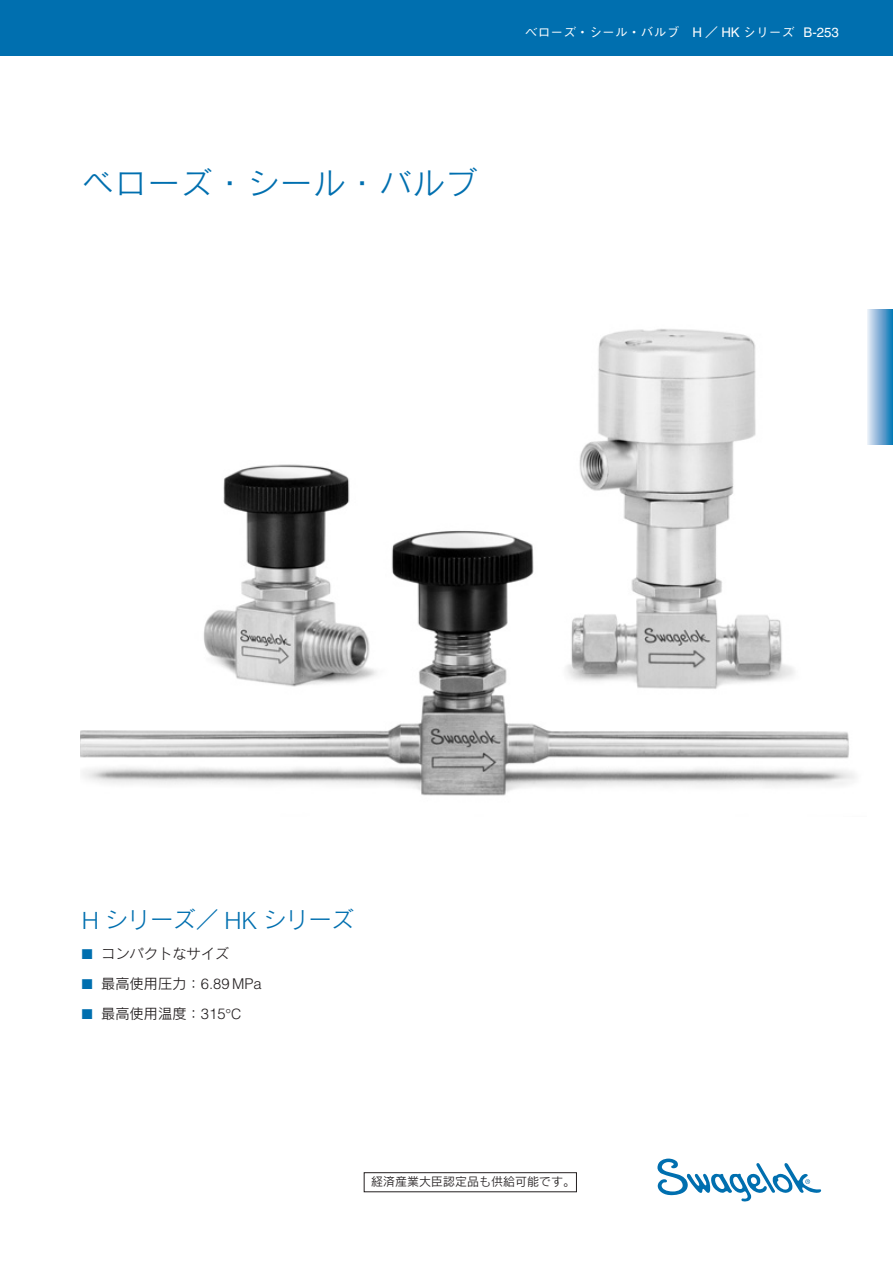
<style>
.page{position:relative;width:893px;height:1263px;background:#fff}
.page>*{position:absolute;margin:0;border:0;box-sizing:border-box;transform-origin:0 0}
.t1{font:31.5px "Rodin CID M";letter-spacing:.05em;color:#006faf}
.t2{font:22.8px "Rodin CID M";color:#006faf}
.t3{font:14.25px "Rodin CID M";color:#231f20}
.t4{font:500 12.6px "Gothic BBB";letter-spacing:.02em;color:#fff}
.t5{font:12px "Rodin CID M";color:#231f20}
.s1{font-size:12.9px}
.s2{font-family:"Helvetica";font-weight:400;font-size:13.35px}
.s3{font-family:"Helvetica";font-weight:300;font-size:23.7px}
.s4{color:#006faf}
.s5{font-family:"Helvetica";font-weight:300;font-size:14.85px}
.s6{font-family:"Helvetica";font-weight:300}
</style>
<div class="page">
<svg style="left:657px;top:1158px;width:164px;height:43px"></svg>
<div style="left:0;top:0;width:893px;height:55px;background:#006faf"></div>
<div style="left:865px;top:309px;width:28px;height:135px;background:linear-gradient(to right,#fff5fc,#1178b7)"></div>
<img style="left:81px;top:309px;width:785px;height:487px">
<div style="left:364px;top:1172px;width:213px;height:20px;border:1px solid #231f20"></div>
<p class="t4" style="left:525px;top:25px;width:316px">ベローズ<span class="s1">・</span>シール<span class="s1">・</span>バルブ <span class="s2">H</span> <span class="s1">／</span> <span class="s2">HK</span> シリーズ <span class="s2">B-253</span></p>
<h1 class="t1" style="left:82px;top:163px;width:397px">ベローズ・シール・バルブ</h1>
<h2 class="t2" style="left:82px;top:905px;width:274px"><span class="s3">H</span> シリーズ／ <span class="s3">HK</span> シリーズ</h2>
<p class="t3" style="left:82px;top:944px;width:149px"><span class="s4">■</span> コンパクトなサイズ</p>
<p class="t3" style="left:82px;top:974px;width:181px"><span class="s4">■</span> 最高使用圧力：<span class="s5">6.89 MPa</span></p>
<p class="t3" style="left:82px;top:1004px;width:161px"><span class="s4">■</span> 最高使用温度：<span class="s5">315</span><span class="s6">°C</span></p>
<p class="t5" style="left:371px;top:1174px;width:205px">経済産業大臣認定品も供給可能です。</p>
</div>
